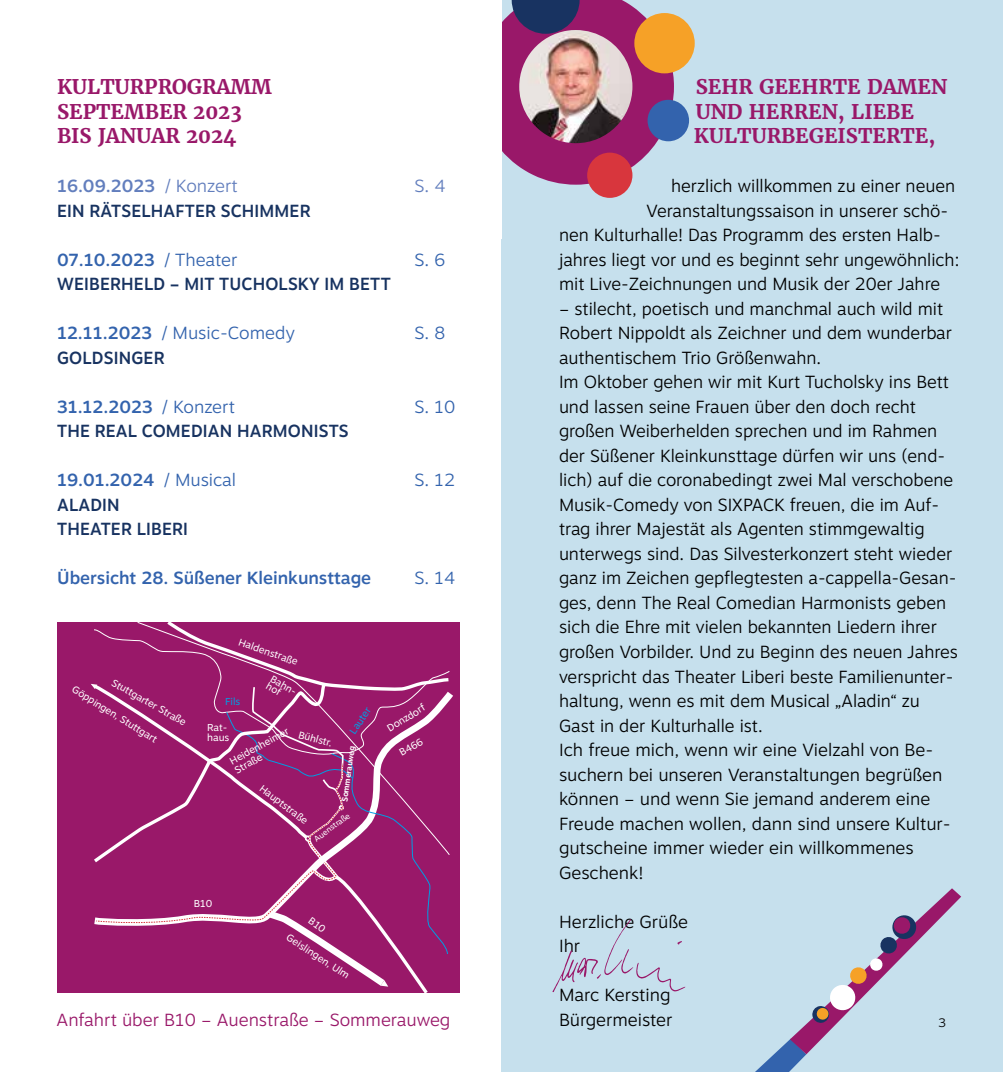
<style>
.page{position:relative;width:1003px;height:1072px;background:#fff}
.page>*{position:absolute;margin:0;border:0;box-sizing:border-box;transform-origin:0 0}
.t1{font:700 20.12px/24.5px "Merriweather";color:#991869}
.t2{font:300 17.5px/24.5px "Motiva Sans";color:#000}
.t3{font:500 17.5px/24.5px "Motiva Sans";letter-spacing:.01em;color:#183361;scale:.95 1}
.t4{font:500 17.5px "Motiva Sans";color:#3363ad}
.t5{font:300 17.5px "Motiva Sans";color:#3363ad}
.t6{font:300 17.5px "Motiva Sans";color:#991869}
.t7{font:500 17.5px "Motiva Sans";color:#627ebd}
.t8{font:300 17.5px "Motiva Sans";color:#627ebd}
.t9{font:300 12.25px "Motiva Sans";color:#000}
.t10{font:9.97px/10px "Motiva Sans";color:#fff}
.t11{font:9.97px "Motiva Sans";color:#009ee3}
.t12{font:700 7.88px "Motiva Sans";color:#fff}
.t13{font:7.88px "Motiva Sans";color:#fff}
.s1{font-weight:300}
.s2{font-weight:500}
</style>
<div class="page">
<div style="left:501px;top:0;width:501px;height:1071px;background:#c6e0ed"></div>
<svg style="left:501px;top:0;width:172px;height:185px;background:#a4648b"></svg>
<div style="left:634px;top:13px;width:60px;height:60px;background:#f6a127;border-radius:50%"></div>
<div style="left:647px;top:100px;width:41px;height:41px;background:#3363ad;border-radius:50%"></div>
<div style="left:587px;top:153px;width:45px;height:45px;background:#d8363d;border-radius:50%"></div>
<svg style="left:552px;top:919px;width:133px;height:73px"></svg>
<svg style="left:756px;top:888px;width:204px;height:183px"></svg>
<div style="left:57px;top:622px;width:402px;height:370px;background:#991869"></div>
<svg style="left:91px;top:622px;width:360px;height:370px"></svg>
<p class="t1" style="left:57px;top:75px;width:216px">KULTURPROGRAMM<br>SEPTEMBER 2023<br>BIS JANUAR 2024</p>
<p class="t7" style="left:57px;top:173px;width:182px">16.09.2023 <span class="s1">/ Konzert</span></p>
<p class="t8" style="left:414px;top:173px;width:33px">S. 4</p>
<p class="t3" style="left:57px;top:198px;width:268px">EIN RÄTSELHAFTER SCHIMMER</p>
<p class="t4" style="left:57px;top:247px;width:182px">07.10.2023 <span class="s1">/ Theater</span></p>
<p class="t5" style="left:414px;top:247px;width:32px">S. 6</p>
<p class="t3" style="left:57px;top:271px;width:352px">WEIBERHELD – MIT TUCHOLSKY IM BETT</p>
<p class="t5" style="left:57px;top:320px;width:239px"><span class="s2">12.11.2023</span> / Music-Comedy</p>
<p class="t5" style="left:414px;top:320px;width:32px">S. 8</p>
<p class="t3" style="left:57px;top:345px;width:114px">GOLDSINGER</p>
<p class="t4" style="left:57px;top:394px;width:179px">31.12.2023 <span class="s1">/ Konzert</span></p>
<p class="t5" style="left:414px;top:394px;width:42px">S. 10</p>
<p class="t3" style="left:57px;top:418px;width:308px">THE REAL COMEDIAN HARMONISTS</p>
<p class="t4" style="left:57px;top:467px;width:180px">19.01.2024 <span class="s1">/ Musical</span></p>
<p class="t5" style="left:414px;top:467px;width:42px">S. 12</p>
<p class="t3" style="left:57px;top:492px;width:139px">ALADIN<br>THEATER LIBERI</p>
<p class="t4" style="left:57px;top:565px;width:315px">Übersicht 28. Süßener Kleinkunsttage</p>
<p class="t5" style="left:414px;top:565px;width:42px">S. 14</p>
<p class="t10" style="left:115px;top:677px;width:85px;rotate:29deg">Stuttgarter Straße</p>
<p class="t10" style="left:76px;top:684px;width:100px;rotate:32deg">Göppingen, Stuttgart</p>
<p class="t10" style="left:240px;top:636px;width:64px;rotate:19deg">Haldenstraße</p>
<p class="t11" style="left:225px;top:694px;width:17px">Fils</p>
<p class="t10" style="left:273px;top:674px;width:30px;line-height:8.4px;rotate:30deg">Bahn&shy;hof</p>
<p class="t11" style="left:346px;top:728px;width:31px;rotate:-56deg">Lauter</p>
<p class="t10" style="left:207px;top:722px;width:24px">Rat&shy;haus</p>
<p class="t10" style="left:228px;top:757px;width:67px;rotate:-29deg">Heidenheimer<br>Straße</p>
<p class="t10" style="left:300px;top:729px;width:36px;rotate:15deg">Bühlstr.</p>
<p class="t12" style="left:338px;top:801px;width:58px;rotate:-82deg">Sommerauweg</p>
<p class="t13" style="left:311px;top:834px;width:44px;rotate:-36deg">Auenstraße</p>
<p class="t10" style="left:264px;top:783px;width:59px;rotate:37deg">Hauptstraße</p>
<p class="t10" style="left:385px;top:724px;width:44px;rotate:-32deg">Donzdorf</p>
<p class="t10" style="left:397px;top:748px;width:27px;rotate:-30deg">B466</p>
<p class="t10" style="left:194px;top:898px;width:20px">B10</p>
<p class="t10" style="left:290px;top:932px;width:74px;rotate:33deg">Geislingen, Ulm</p>
<p class="t6" style="left:57px;top:1006px;width:395px">Anfahrt über B10 – Auenstraße – Sommerauweg</p>
<p class="t1" style="left:693px;top:75px;width:255px">SEHR GEEHRTE DAMEN<br>UND HERREN, LIEBE<br>KULTURBEGEISTERTE,</p>
<p class="t2" style="left:671px;top:173px;width:285px">herzlich willkommen zu einer neuen</p>
<p class="t2" style="left:646px;top:198px;width:303px">Veranstaltungssaison in unserer schö-</p>
<p class="t2" style="left:559px;top:222px;width:383px">nen Kulturhalle! Das Programm des ersten Halb-</p>
<p class="t2" style="left:559px;top:247px;width:401px">jahres liegt vor und es beginnt sehr ungewöhnlich:</p>
<p class="t2" style="left:559px;top:271px;width:382px">mit Live-Zeichnungen und Musik der 20er Jahre</p>
<p class="t2" style="left:559px;top:296px;width:400px">– stilecht, poetisch und manchmal auch wild mit Robert Nippoldt als Zeichner und dem wunderbar authentischem Trio Größenwahn.<br>Im Oktober gehen wir mit Kurt Tucholsky ins Bett und lassen seine Frauen über den doch recht großen Weiberhelden sprechen und im Rahmen der Süßener Kleinkunsttage dürfen wir uns (end&shy;lich) auf die coronabedingt zwei Mal verschobene Musik-Comedy von SIXPACK freuen, die im Auf&shy;trag ihrer Majestät als Agenten stimmgewaltig unterwegs sind. Das Silvesterkonzert steht wieder ganz im Zeichen gepflegtesten a-cappella-Gesan&shy;ges, denn The Real Comedian Harmonists geben sich die Ehre mit vielen bekannten Liedern ihrer großen Vorbilder. Und zu Beginn des neuen Jahres verspricht das Theater Liberi beste Familienunter&shy;haltung, wenn es mit dem Musical „Aladin“ zu Gast in der Kulturhalle ist.<br>Ich freue mich, wenn wir eine Vielzahl von Be&shy;suchern bei unseren Veranstaltungen begrüßen können – und wenn Sie jemand anderem eine Freude machen wollen, dann sind unsere Kultur&shy;gutscheine immer wieder ein willkommenes Geschenk!</p>
<p class="t2" style="left:559px;top:908px;width:130px">Herzliche Grüße<br>Ihr</p>
<p class="t2" style="left:559px;top:982px;width:115px">Marc Kersting<br>Bürgermeister</p>
<p class="t9" style="left:937px;top:1014px;width:9px">3</p>
</div>
